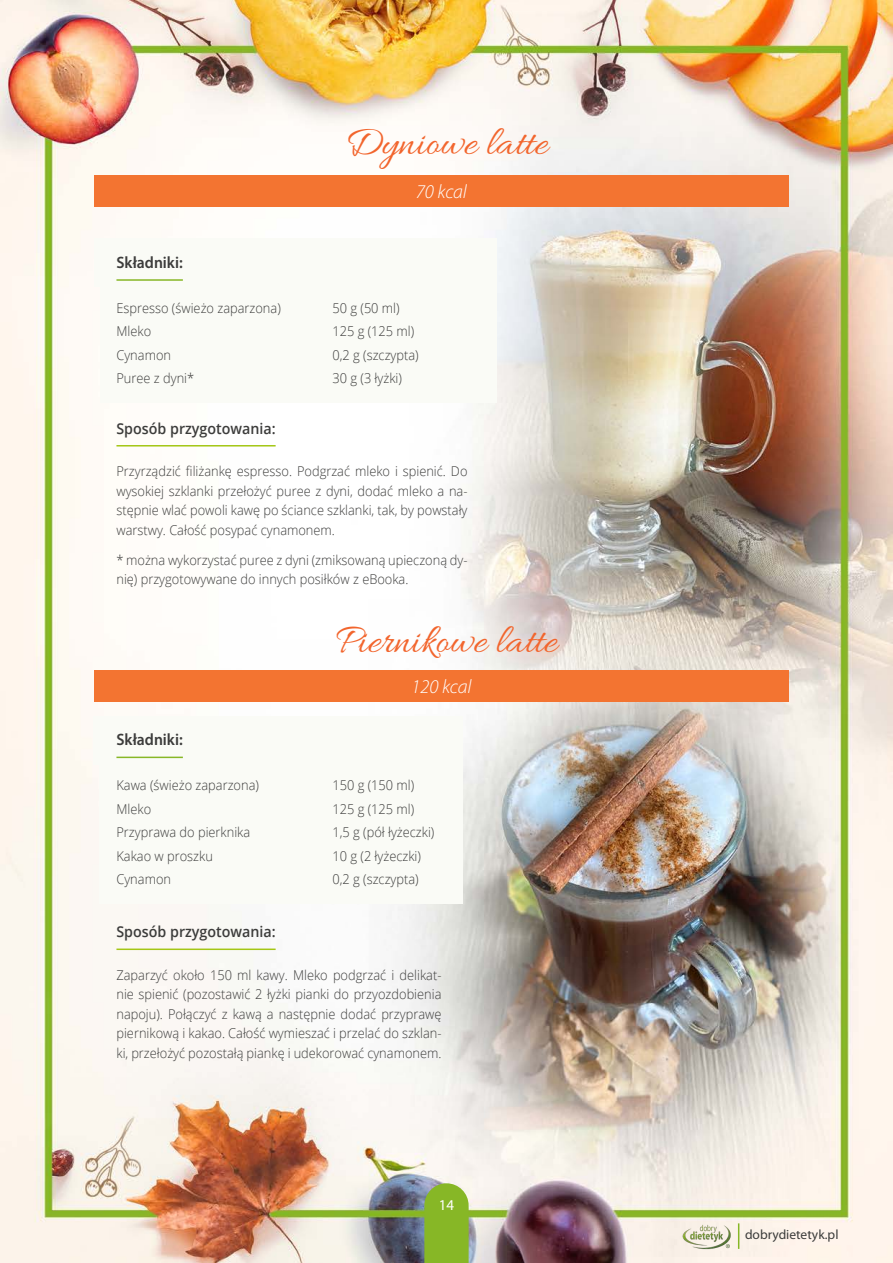
<style>
.page{position:relative;width:893px;height:1263px;background:#fff}
.page>*{position:absolute;margin:0;border:0;box-sizing:border-box;transform-origin:0 0}
.t1{font:42px "Allura";color:#f2652d}
.t2{font:italic 300 19.5px "Myriad Pro";color:#fff}
.t3{font:600 16.5px "Myriad Pro";color:#3c3c3b;scale:.95 1}
.t4{font:600 15px "Open Sans";color:#3c3c3b;scale:.95 1}
.t5{font:15px "Myriad Pro";color:#fff}
.t6{font:300 13.5px/19.5px "Open Sans";color:#3c3c3b;text-align:justify;scale:.95 1}
.t7{font:13.5px "Myriad Pro";color:#3c3c3b}
</style>
<div class="page">
<img style="left:0;top:0;width:893px;height:1263px">
<div style="left:94px;top:239px;width:402px;height:164px;background:#fafbf6"></div>
<div style="left:94px;top:716px;width:369px;height:188px;background:#fafbf6"></div>
<hr style="left:116px;top:445px;width:160px;height:1px;background:#a4c615">
<hr style="left:116px;top:948px;width:160px;height:2px;background:#a4c615">
<div style="left:94px;top:175px;width:695px;height:32px;background:#f37431"></div>
<div style="left:94px;top:670px;width:695px;height:32px;background:#f37431"></div>
<img style="left:680px;top:1222px;width:54px;height:29px">
<svg style="left:738px;top:1223px;width:1px;height:26px"></svg>
<svg style="left:424px;top:1183px;width:45px;height:80px;background:#8bb733"></svg>
<h1 class="t1" style="left:345px;top:119px;width:204px">Dyniowe latte</h1>
<h2 class="t2" style="left:416px;top:180px;width:53px">70 kcal</h2>
<p class="t3" style="left:116px;top:252px;width:71px">Składniki:</p>
<p class="t6" style="left:116px;top:298px;width:175px">Espresso (świeżo zaparzona)</p>
<p class="t6" style="left:332px;top:298px;width:72px">50 g (50 ml)</p>
<p class="t6" style="left:116px;top:321px;width:38px">Mleko</p>
<p class="t6" style="left:332px;top:321px;width:88px">125 g (125 ml)</p>
<p class="t6" style="left:116px;top:345px;width:59px">Cynamon</p>
<p class="t6" style="left:332px;top:345px;width:92px">0,2 g (szczypta)</p>
<p class="t6" style="left:116px;top:368px;width:83px">Puree z dyni*</p>
<p class="t6" style="left:332px;top:368px;width:75px">30 g (3 łyżki)</p>
<p class="t4" style="left:116px;top:418px;width:169px">Sposób przygotowania:</p>
<p class="t6" style="left:116px;top:461px;width:371px">Przyrządzić filiżankę espresso. Podgrzać mleko i spienić. Do wysokiej szklanki przełożyć puree z dyni, dodać mleko a na&shy;stępnie wlać powoli kawę po ściance szklanki, tak, by powstały warstwy. Całość posypać cynamonem.</p>
<p class="t6" style="left:116px;top:549px;width:371px">* można wykorzystać puree z dyni (zmiksowaną upieczoną dy&shy;nię) przygotowywane do innych posiłków z eBooka.</p>
<h1 class="t1" style="left:336px;top:617px;width:223px">Piernikowe latte</h1>
<h2 class="t2" style="left:411px;top:675px;width:62px">120 kcal</h2>
<p class="t3" style="left:116px;top:729px;width:71px">Składniki:</p>
<p class="t6" style="left:116px;top:775px;width:151px">Kawa (świeżo zaparzona)</p>
<p class="t6" style="left:332px;top:775px;width:88px">150 g (150 ml)</p>
<p class="t6" style="left:116px;top:799px;width:38px">Mleko</p>
<p class="t6" style="left:332px;top:799px;width:88px">125 g (125 ml)</p>
<p class="t6" style="left:116px;top:822px;width:142px">Przyprawa do pierknika</p>
<p class="t6" style="left:332px;top:822px;width:109px">1,5 g (pół łyżeczki)</p>
<p class="t6" style="left:116px;top:846px;width:103px">Kakao w proszku</p>
<p class="t6" style="left:332px;top:846px;width:95px">10 g (2 łyżeczki)</p>
<p class="t6" style="left:116px;top:869px;width:59px">Cynamon</p>
<p class="t6" style="left:332px;top:869px;width:92px">0,2 g (szczypta)</p>
<p class="t4" style="left:116px;top:921px;width:169px">Sposób przygotowania:</p>
<p class="t6" style="left:116px;top:964px;width:344px">Zaparzyć około 150 ml kawy. Mleko podgrzać i delikat&shy;nie spienić (pozostawić 2 łyżki pianki do przyozdobienia napoju). Połączyć z kawą a następnie dodać przyprawę piernikową i kakao. Całość wymieszać i przelać do szklan&shy;ki, przełożyć pozostałą piankę i udekorować cynamonem.</p>
<p class="t5" style="left:439px;top:1195px;width:17px">14</p>
<p class="t7" style="left:745px;top:1226px;width:95px">dobrydietetyk.pl</p>
</div>
